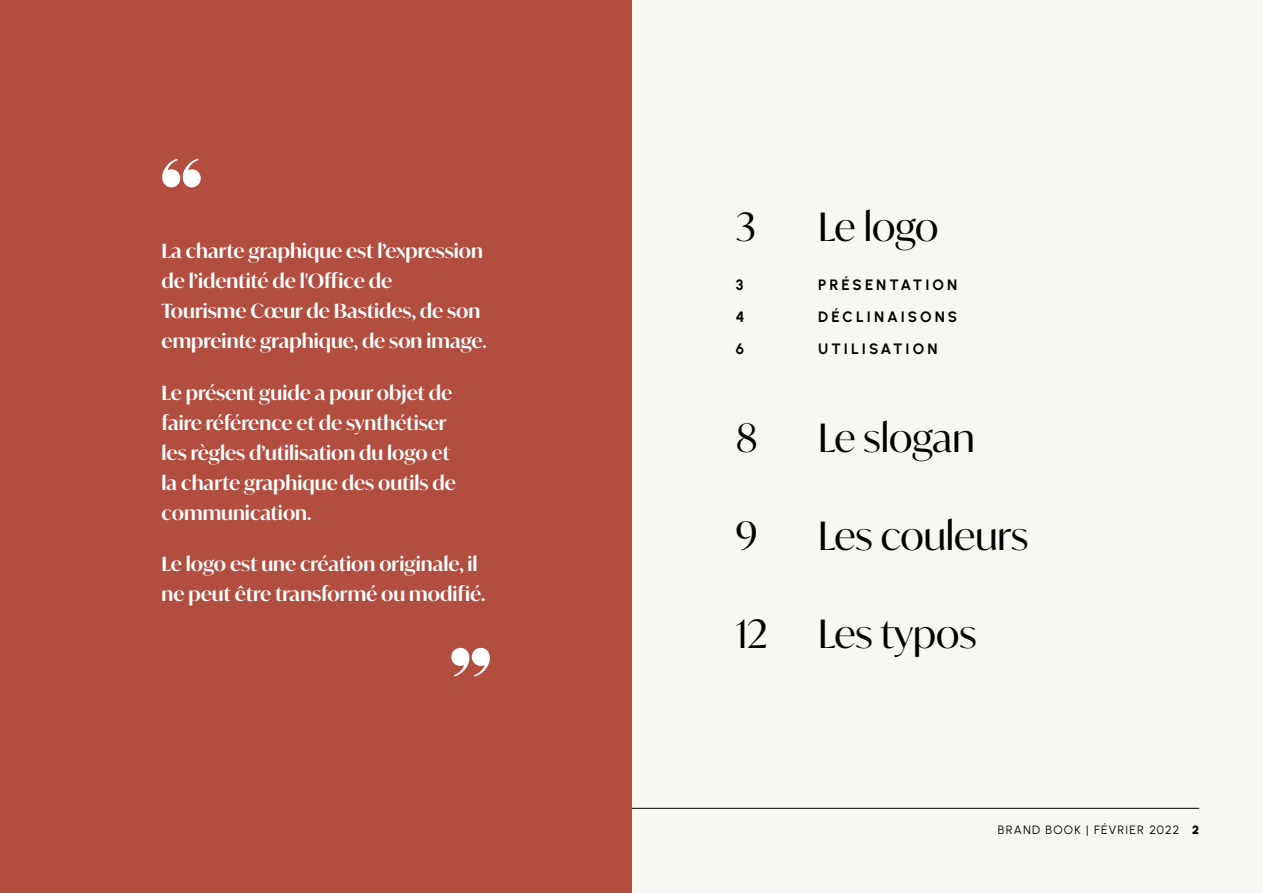
<style>
.page{position:relative;width:1263px;height:893px;background:#f9f7f1}
.page>*{position:absolute;margin:0;border:0;box-sizing:border-box;transform-origin:0 0}
.t1{font:900 75px "Quiche Sans";color:#fff}
.t2{font:39px "Ivy Mode";color:#000}
.t3{font:600 19.5px/30px "Ivy Mode";color:#fff}
.t4{font:700 15px "Urbanist";letter-spacing:.2em;color:#000}
.t5{font:12px "Urbanist";letter-spacing:.105em;color:#000}
.s1{font-weight:900}
</style>
<div class="page">
<hr style="left:422px;top:808px;width:777px;height:1px;background:#000">
<div style="left:0;top:0;width:631px;height:893px;background:#b24e40"></div>
<h1 class="t1" style="left:162px;top:140px;width:41px">“</h1>
<p class="t3" style="left:162px;top:236px;width:327px">La charte graphique est l’expression de l’identité de l'Office de<br>Tourisme Cœur de Bastides, de son empreinte graphique, de son image.</p>
<p class="t3" style="left:162px;top:377px;width:296px">Le présent guide a pour objet de faire référence et de synthétiser les règles d’utilisation du logo et la charte graphique des outils de communication.</p>
<p class="t3" style="left:162px;top:548px;width:325px">Le logo est une création originale, il ne peut être transformé ou modifié.</p>
<h1 class="t1" style="left:451px;top:629px;width:41px">”</h1>
<h2 class="t2" style="left:736px;top:201px;width:22px">3</h2>
<h2 class="t2" style="left:818px;top:201px;width:122px">Le logo</h2>
<p class="t4" style="left:736px;top:276px;width:9px">3</p>
<p class="t4" style="left:818px;top:276px;width:141px">PRÉSENTATION</p>
<p class="t4" style="left:736px;top:308px;width:10px">4</p>
<p class="t4" style="left:818px;top:308px;width:141px">DÉCLINAISONS</p>
<p class="t4" style="left:736px;top:340px;width:10px">6</p>
<p class="t4" style="left:818px;top:340px;width:121px">UTILISATION</p>
<h2 class="t2" style="left:736px;top:411px;width:23px">8</h2>
<h2 class="t2" style="left:818px;top:411px;width:158px">Le slogan</h2>
<h2 class="t2" style="left:736px;top:509px;width:23px">9</h2>
<h2 class="t2" style="left:818px;top:509px;width:212px">Les couleurs</h2>
<h2 class="t2" style="left:736px;top:607px;width:34px">12</h2>
<h2 class="t2" style="left:818px;top:607px;width:160px">Les typos</h2>
<p class="t5" style="left:998px;top:823px;width:203px">BRAND BOOK | FÉVRIER 2022 <span class="s1">2</span></p>
</div>
